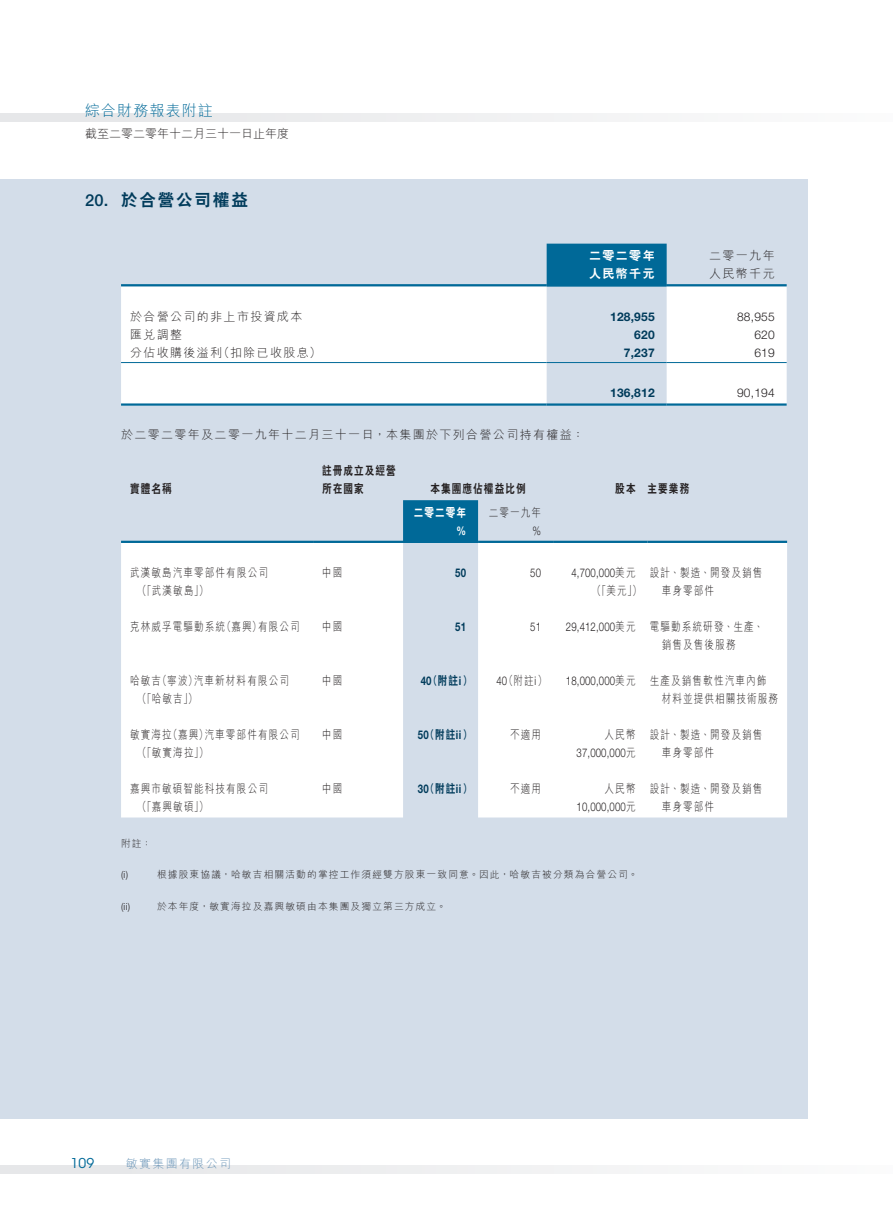
<style>
.page{position:relative;width:893px;height:1212px;background:#fff}
.page>*{position:absolute;margin:0;border:0;box-sizing:border-box;transform-origin:0 0}
._03_H1{font:800 16.5px "C Hei 2 HK";letter-spacing:.115em;color:#003b5b}
._03_H1-2{font:500 16.5px "Helvetica Neue LT Std";color:#003b5b}
.t1{font:300 15px "M Hei HK";letter-spacing:.075em;color:#006998}
.t2{font:13.5px "ITC Avant Garde Std";color:#006998}
._15_Table_Stub{font:300 12px/18px "M Hei HK";letter-spacing:.115em;color:#231f20;scale:.8 1}
._12___P2{font:300 12px "Helvetica Neue LT Std";letter-spacing:.015em;color:#231f20;scale:.8 1}
._12___P2-2{font:300 12px "M Hei HK";letter-spacing:.115em;color:#231f20}
._15_Table_Stub-2{font:300 12px "M Hei HK";letter-spacing:.115em;color:#231f20}
._12___P2-3{font:300 12px "M Hei HK";letter-spacing:.115em;color:#231f20;scale:.8 1}
._01_Body_Text{font:700 12px "Helvetica Neue LT Std";letter-spacing:.015em;color:#003b5b}
._15_Table_Stub-3{font:800 12px "C Hei 2 HK";letter-spacing:.115em;color:#231f20;scale:.8 1}
._01_Body_Text-2{font:300 12px "Helvetica Neue LT Std";letter-spacing:.015em;color:#231f20}
._12___P2-4{font:300 12px "M Hei HK";color:#231f20}
._12___P2-5{font:800 12px "C Hei 2 HK";color:#003b5b;scale:.8 1}
._12___P2-6{font:800 12px "C Hei 2 HK";letter-spacing:.115em;color:#231f20;scale:.8 1}
._01_Body_Text-3{font:300 12px "M Hei HK";letter-spacing:.115em;color:#231f20}
._01_Body_Text-4{font:800 12px "C Hei 2 HK";letter-spacing:.115em;color:#fff}
._12___P2-7{font:700 12px "Helvetica Neue LT Std";letter-spacing:.015em;color:#003b5b;scale:.8 1}
.t3{font:300 12px "M Hei HK";letter-spacing:.11em;color:#6994b7}
._12___P2-8{font:800 12px "C Hei 2 HK";letter-spacing:.115em;color:#fff;scale:.8 1}
._12___P2-9{font:700 12px "Helvetica Neue LT Std";color:#fff;scale:.8 1}
._22____IN2__Note{font:300 9.75px "M Hei HK";letter-spacing:.115em;color:#231f20}
._22____IN2__Note-2{font:300 9.75px "Helvetica Neue LT Std";color:#231f20}
.s1{font-family:"M Hei HK"}
.s2{font-family:"Helvetica Neue LT Std"}
.s3{font-family:"Helvetica Neue LT Std";font-weight:700}
</style>
<div class="page">
<div style="left:0;top:179px;width:808px;height:939px;background:#d3dde9"></div>
<div style="left:0;top:1165px;width:893px;height:9px;background:#eff0f1"></div>
<div style="left:0;top:113px;width:893px;height:9px;background:#eff0f1"></div>
<div style="left:547px;top:244px;width:120px;height:40px;background:#006998"></div>
<svg style="left:121px;top:286px;width:666px;height:117px;fill:#fff"></svg>
<hr style="left:121px;top:284px;width:426px;height:2px;background:#006998">
<hr style="left:547px;top:284px;width:120px;height:2px;background:#006998">
<hr style="left:667px;top:284px;width:120px;height:2px;background:#006998">
<hr style="left:121px;top:362px;width:426px;height:1px;background:#006998">
<hr style="left:547px;top:362px;width:120px;height:1px;background:#006998">
<hr style="left:667px;top:362px;width:120px;height:1px;background:#006998">
<hr style="left:121px;top:403px;width:426px;height:3px;background:#006998">
<hr style="left:547px;top:403px;width:120px;height:3px;background:#006998">
<hr style="left:667px;top:403px;width:120px;height:3px;background:#006998">
<div style="left:403px;top:500px;width:75px;height:41px;background:#006998"></div>
<svg style="left:121px;top:543px;width:666px;height:274px;background:#fafbfc"></svg>
<hr style="left:121px;top:541px;width:192px;height:2px;background:#006998">
<hr style="left:313px;top:541px;width:90px;height:2px;background:#006998">
<hr style="left:403px;top:541px;width:75px;height:2px;background:#006998">
<hr style="left:478px;top:541px;width:75px;height:2px;background:#006998">
<hr style="left:553px;top:541px;width:95px;height:2px;background:#006998">
<hr style="left:648px;top:541px;width:139px;height:2px;background:#006998">
<p class="t1" style="left:85px;top:100px;width:129px">綜合財務報表附註</p>
<p class="_12___P2-4" style="left:85px;top:126px;width:205px">截至二零二零年十二月三十一日止年度</p>
<p class="_03_H1-2" style="left:85px;top:190px;width:25px">20.</p>
<p class="_03_H1" style="left:121px;top:189px;width:128px">於合營公司權益</p>
<p class="_01_Body_Text-4" style="left:589px;top:248px;width:67px">二零二零年</p>
<p class="_01_Body_Text-4" style="left:589px;top:266px;width:67px">人民幣千元</p>
<p class="_15_Table_Stub-2" style="left:130px;top:308px;width:174px">於合營公司的非上市投資成本</p>
<p class="_15_Table_Stub-2" style="left:130px;top:326px;width:54px">匯兌調整</p>
<p class="_15_Table_Stub-2" style="left:218px;top:344px;width:105px">（扣除已收股息(</p>
<p class="_15_Table_Stub-2" style="left:130px;top:344px;width:94px">分佔收購後溢利</p>
<p class="_12___P2-2" style="left:121px;top:426px;width:464px">於二零二零年及二零一九年十二月三十一日，本集團於下列合營公司持有權益：</p>
<p class="_15_Table_Stub-3" style="left:130px;top:480px;width:54px">實體名稱</p>
<p class="_15_Table_Stub-3" style="left:322px;top:462px;width:94px">註冊成立及經營</p>
<p class="_15_Table_Stub-3" style="left:322px;top:480px;width:54px">所在國家</p>
<p class="_12___P2-6" style="left:430px;top:480px;width:120px">本集團應佔權益比例</p>
<p class="_12___P2-8" style="left:414px;top:504px;width:67px">二零二零年</p>
<p class="_12___P2-9" style="left:456px;top:523px;width:13px">%</p>
<p class="_12___P2-3" style="left:489px;top:504px;width:67px">二零一九年</p>
<p class="_12___P2" style="left:533px;top:523px;width:12px">%</p>
<p class="_01_Body_Text" style="left:610px;top:309px;width:46px">128,955</p>
<p class="_01_Body_Text" style="left:634px;top:327px;width:22px">620</p>
<p class="_01_Body_Text" style="left:624px;top:345px;width:32px">7,237</p>
<p class="_01_Body_Text" style="left:610px;top:386px;width:46px">136,812</p>
<p class="_12___P2-6" style="left:615px;top:480px;width:27px">股本</p>
<p class="_15_Table_Stub-3" style="left:648px;top:480px;width:54px">主要業務</p>
<p class="_01_Body_Text-3" style="left:709px;top:247px;width:67px">二零一九年</p>
<p class="_01_Body_Text-3" style="left:709px;top:265px;width:67px">人民幣千元</p>
<p class="_01_Body_Text-2" style="left:737px;top:309px;width:39px">88,955</p>
<p class="_01_Body_Text-2" style="left:754px;top:327px;width:22px">620</p>
<p class="_01_Body_Text-2" style="left:754px;top:345px;width:22px">619</p>
<p class="_01_Body_Text-2" style="left:737px;top:386px;width:39px">90,194</p>
<p class="_15_Table_Stub" style="left:137px;top:563px;width:165px;text-indent:-7px">武漢敏島汽車零部件有限公司（「武漢敏島 (「</p>
<p class="_12___P2" style="left:571px;top:566px;width:82px">4,700,000<span class="s1">美元</span></p>
<p class="_15_Table_Stub" style="left:322px;top:563px;width:27px">中國</p>
<p class="_12___P2-7" style="left:455px;top:566px;width:15px">50</p>
<p class="_12___P2" style="left:530px;top:566px;width:15px">50</p>
<p class="_12___P2-3" style="left:592px;top:583px;width:64px">（「美元 (「</p>
<p class="_15_Table_Stub" style="left:222px;top:617px;width:51px">（嘉興）</p>
<p class="_15_Table_Stub" style="left:130px;top:617px;width:120px">克林威孚電驅動系統</p>
<p class="_15_Table_Stub" style="left:258px;top:617px;width:54px">有限公司</p>
<p class="_15_Table_Stub" style="left:322px;top:617px;width:27px">中國</p>
<p class="_12___P2-7" style="left:455px;top:620px;width:15px">51</p>
<p class="_12___P2" style="left:530px;top:620px;width:15px">51</p>
<p class="_12___P2" style="left:566px;top:620px;width:89px">29,412,000<span class="s1">美元</span></p>
<p class="_15_Table_Stub" style="left:662px;top:563px;width:127px;text-indent:-12px">設計、製造、開發及銷售車身零部件</p>
<p class="_15_Table_Stub" style="left:650px;top:617px;width:144px">電驅動系統研發、生產、</p>
<p class="_15_Table_Stub" style="left:662px;top:635px;width:94px">銷售及售後服務</p>
<p class="_15_Table_Stub" style="left:137px;top:671px;width:77px;text-indent:-7px">哈敏吉<br>（「哈敏吉 (「</p>
<p class="_15_Table_Stub" style="left:650px;top:671px;width:147px">生產及銷售軟性汽車內飾</p>
<p class="_15_Table_Stub" style="left:158px;top:671px;width:51px">（寧波）</p>
<p class="_12___P2-3" style="left:504px;top:673px;width:56px">（附註<span class="s2">i</span>）</p>
<p class="_12___P2" style="left:566px;top:674px;width:89px">18,000,000<span class="s1">美元</span></p>
<p class="_15_Table_Stub" style="left:194px;top:671px;width:120px">汽車新材料有限公司</p>
<p class="_12___P2-5" style="left:428px;top:673px;width:57px">（附註<span class="s3">i</span>）</p>
<p class="_15_Table_Stub" style="left:322px;top:671px;width:27px">中國</p>
<p class="_12___P2-7" style="left:421px;top:674px;width:15px">40</p>
<p class="_12___P2" style="left:496px;top:674px;width:15px">40</p>
<p class="_15_Table_Stub" style="left:662px;top:689px;width:147px">材料並提供相關技術服務</p>
<p class="_15_Table_Stub" style="left:137px;top:725px;width:90px;text-indent:-7px">敏實海拉<br>（「敏實海拉 (「</p>
<p class="_12___P2-3" style="left:605px;top:727px;width:40px">人民幣</p>
<p class="_15_Table_Stub" style="left:168px;top:725px;width:51px">（嘉興）</p>
<p class="_12___P2-5" style="left:425px;top:727px;width:60px">（附註<span class="s3">ii</span>）</p>
<p class="_15_Table_Stub" style="left:205px;top:725px;width:120px">汽車零部件有限公司</p>
<p class="_15_Table_Stub" style="left:322px;top:725px;width:27px">中國</p>
<p class="_12___P2-3" style="left:510px;top:727px;width:40px">不適用</p>
<p class="_12___P2-7" style="left:418px;top:728px;width:15px">50</p>
<p class="_12___P2" style="left:577px;top:746px;width:75px">37,000,000<span class="s1">元</span></p>
<p class="_12___P2-5" style="left:425px;top:781px;width:60px">（附註<span class="s3">ii</span>）</p>
<p class="_15_Table_Stub" style="left:137px;top:779px;width:165px;text-indent:-7px">嘉興市敏碩智能科技有限公司（「嘉興敏碩 (「</p>
<p class="_12___P2-3" style="left:605px;top:781px;width:40px">人民幣</p>
<p class="_15_Table_Stub" style="left:322px;top:779px;width:27px">中國</p>
<p class="_12___P2-3" style="left:510px;top:781px;width:40px">不適用</p>
<p class="_12___P2-7" style="left:418px;top:782px;width:15px">30</p>
<p class="_12___P2" style="left:577px;top:800px;width:75px">10,000,000<span class="s1">元</span></p>
<p class="_22____IN2__Note" style="left:121px;top:836px;width:32px">附註：</p>
<p class="_22____IN2__Note-2" style="left:121px;top:868px;width:8px">) i(</p>
<p class="_22____IN2__Note-2" style="left:121px;top:900px;width:11px">i i( )</p>
<p class="_22____IN2__Note" style="left:157px;top:867px;width:482px">根據股東協議，哈敏吉相關活動的掌控工作須經雙方股東一致同意。因此，哈敏吉被分類為合營公司。</p>
<p class="_22____IN2__Note" style="left:157px;top:899px;width:291px">於本年度，敏實海拉及嘉興敏碩由本集團及獨立第三方成立。</p>
<p class="_15_Table_Stub" style="left:662px;top:725px;width:127px;text-indent:-12px">設計、製造、開發及銷售車身零部件</p>
<p class="_15_Table_Stub" style="left:662px;top:779px;width:127px;text-indent:-12px">設計、製造、開發及銷售車身零部件</p>
<p class="t2" style="left:71px;top:1155px;width:25px">109</p>
<p class="t3" style="left:126px;top:1155px;width:107px">敏實集團有限公司</p>
</div>
